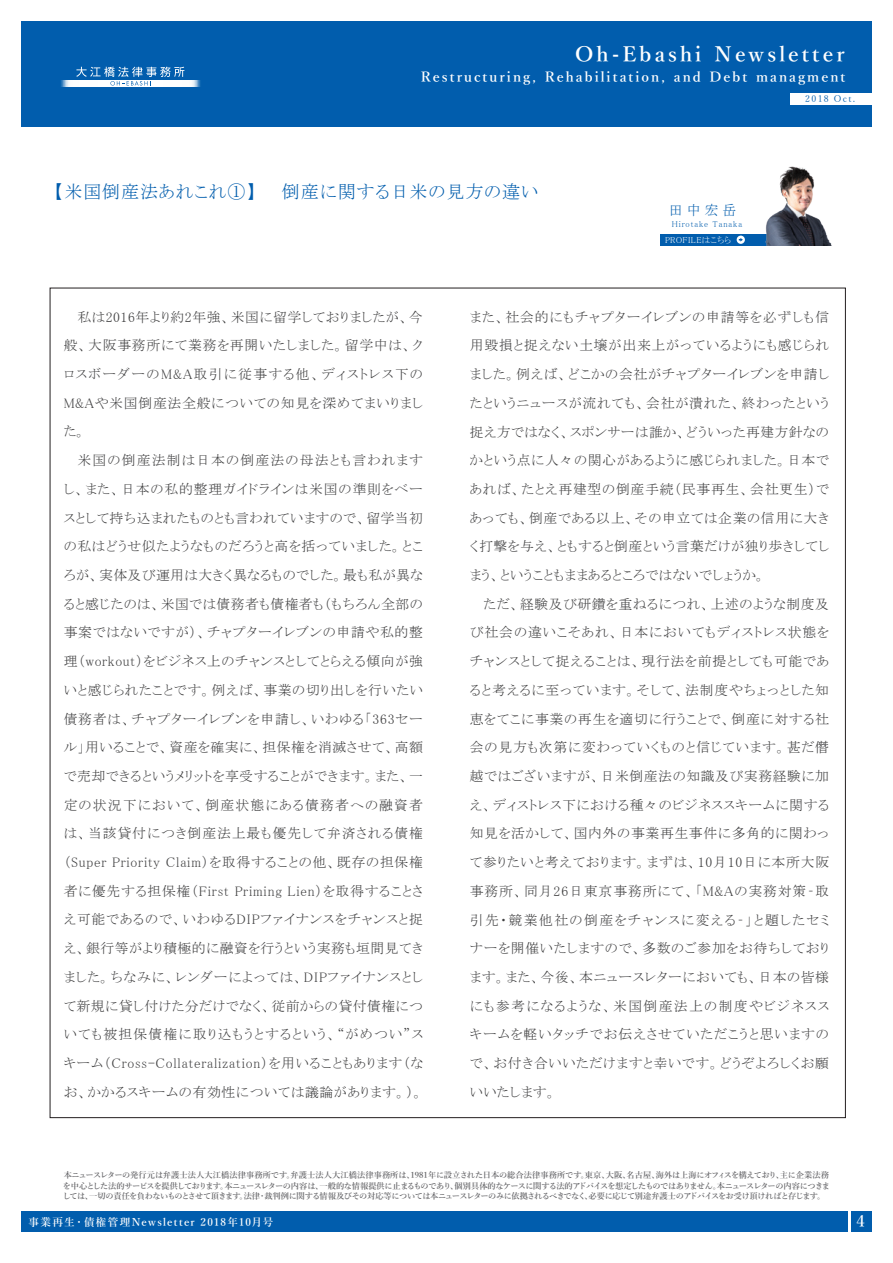
<style>
.page{position:relative;width:893px;height:1263px;background:#fff}
.page>*{position:absolute;margin:0;border:0;box-sizing:border-box;transform-origin:0 0}
.t1{font:600 21px "Yu Mincho";letter-spacing:.15em;color:#fff}
.t2{font:18px "MS P Mincho";letter-spacing:.05em;color:#015dad}
.t3{font:600 15.9px "Yu Mincho";color:#fff}
.t4{font:13.8px/28.7px "MS P Mincho";letter-spacing:.05em;color:#3e3e3f;text-align:justify}
.t5{font:600 13.8px "Yu Mincho";letter-spacing:.15em;color:#fff}
.t6{font:13.8px "MS P Mincho";color:#015dad}
.t7{font:600 10.65px "Yu Mincho";letter-spacing:.12em;color:#fff}
.t8{font:9px "Yu Mincho";letter-spacing:.15em;color:#015dad}
.t9{font:8.55px "MS P Mincho";letter-spacing:.1em;color:#015dad}
.t10{font:8.55px "MS P Mincho";letter-spacing:.03em;color:#fff}
.t11{font:600 8.25px/10.5px "Yu Mincho";letter-spacing:-.085em;color:#636366;text-align:justify}
</style>
<div class="page">
<div style="left:851px;top:1211px;width:21px;height:21px;background:#015dad"></div>
<div style="left:21px;top:1211px;width:827px;height:21px;background:#015dad"></div>
<div style="left:660px;top:234px;width:165px;height:11px;background:#015dad"></div>
<svg style="left:737px;top:236px;width:8px;height:8px"></svg>
<img style="left:765px;top:166px;width:67px;height:79px">
<div style="left:21px;top:22px;width:851px;height:105px;background:#015dad"></div>
<div style="left:60px;top:80px;width:141px;height:7px;background:#0661ae"></div>
<div style="left:61px;top:80px;width:140px;height:7px;background:#166bb3"></div>
<div style="left:62px;top:80px;width:138px;height:7px;background:#347dbc"></div>
<div style="left:63px;top:80px;width:136px;height:7px;background:#4a8ac3"></div>
<div style="left:63px;top:80px;width:135px;height:7px;background:#699ecd"></div>
<div style="left:64px;top:80px;width:134px;height:7px;background:#7fadd4"></div>
<div style="left:65px;top:80px;width:132px;height:7px;background:#a4c4e0"></div>
<div style="left:65px;top:80px;width:131px;height:7px;background:#b1cce4"></div>
<div style="left:66px;top:80px;width:130px;height:7px;background:#c6daeb"></div>
<div style="left:67px;top:80px;width:128px;height:7px;background:#dbe8f2"></div>
<div style="left:68px;top:80px;width:126px;height:7px;background:#eaf1f7"></div>
<div style="left:68px;top:80px;width:125px;height:7px;background:#eef4f8"></div>
<div style="left:69px;top:80px;width:124px;height:7px;background:#f3f7f9"></div>
<div style="left:70px;top:80px;width:122px;height:7px;background:#fff"></div>
<svg style="left:76px;top:67px;width:108px;height:19px"></svg>
<div style="left:790px;top:94px;width:82px;height:11px;background:#fff"></div>
<h1 class="t1" style="left:575px;top:42px;width:271px">Oh-Ebashi Newsletter</h1>
<p class="t8" style="left:805px;top:91px;width:52px">2018 Oct.</p>
<p class="t5" style="left:421px;top:70px;width:426px">Restructuring, Rehabilitation, and Debt managment</p>
<h2 class="t2" style="left:55px;top:183px;width:485px">【米国倒産法あれこれ①】　　倒産に関する日米の見方の違い</h2>
<p class="t6" style="left:669px;top:204px;width:69px">田中宏岳</p>
<p class="t9" style="left:672px;top:220px;width:72px">Hirotake Tanaka</p>
<p class="t10" style="left:665px;top:236px;width:68px">PROFILEはこちら</p>
<p class="t4" style="left:64px;top:302px;width:361px;text-indent:14px">私は2016年より約2年強、米国に留学しておりましたが、今般、大阪事務所にて業務を再開いたしました。留学中は、クロスボーダーのM&amp;A取引に従事する他、ディストレス下のM&amp;Aや米国倒産法全般についての知見を深めてまいりました。</p>
<p class="t4" style="left:64px;top:446px;width:361px;text-indent:14px">米国の倒産法制は日本の倒産法の母法とも言われますし、また、日本の私的整理ガイドラインは米国の準則をベースとして持ち込まれたものとも言われていますので、留学当初の私はどうせ似たようなものだろうと高を括っていました。ところが、実体及び運用は大きく異なるものでした。最も私が異なると感じたのは、米国では債務者も債権者も（もちろん全部の事案ではないですが）、チャプターイレブンの申請や私的整理（workout）をビジネス上のチャンスとしてとらえる傾向が強いと感じられたことです。例えば、事業の切り出しを行いたい債務者は、チャプターイレブンを申請し、いわゆる「363セール」用いることで、資産を確実に、担保権を消滅させて、高額で売却できるというメリットを享受することができます。また、一定の状況下において、倒産状態にある債務者への融資者は、当該貸付につき倒産法上最も優先して弁済される債権（Super Priority Claim）を取得することの他、既存の担保権者に優先する担保権（First Priming Lien）を取得することさえ可能であるので、いわゆるDIPファイナンスをチャンスと捉え、銀行等がより積極的に融資を行うという実務も垣間見てきました。ちなみに、レンダーによっては、DIPファイナンスとして新規に貸し付けた分だけでなく、従前からの貸付債権についても被担保債権に取り込もうとするという、“がめつい”スキーム（Cross-Collateralization）を用いることもあります（なお、かかるスキームの有効性については議論があります。）。</p>
<p class="t4" style="left:470px;top:302px;width:361px">また、社会的にもチャプターイレブンの申請等を必ずしも信用毀損と捉えない土壌が出来上がっているようにも感じられました。例えば、どこかの会社がチャプターイレブンを申請したというニュースが流れても、会社が潰れた、終わったという捉え方ではなく、スポンサーは誰か、どういった再建方針なのかという点に人々の関心があるように感じられました。日本であれば、たとえ再建型の倒産手続（民事再生、会社更生）であっても、倒産である以上、その申立ては企業の信用に大きく打撃を与え、ともすると倒産という言葉だけが独り歩きしてしまう、ということもままあるところではないでしょうか。</p>
<p class="t4" style="left:470px;top:589px;width:361px;text-indent:14px">ただ、経験及び研鑽を重ねるにつれ、上述のような制度及び社会の違いこそあれ、日本においてもディストレス状態をチャンスとして捉えることは、現行法を前提としても可能であると考えるに至っています。そして、法制度やちょっとした知恵をてこに事業の再生を適切に行うことで、倒産に対する社会の見方も次第に変わっていくものと信じています。甚だ僭越ではございますが、日米倒産法の知識及び実務経験に加え、ディストレス下における種々のビジネススキームに関する知見を活かして、国内外の事業再生事件に多角的に関わって参りたいと考えております。まずは、10月10日に本所大阪事務所、同月26日東京事務所にて、「M&amp;Aの実務対策‐取引先・競業他社の倒産をチャンスに変える‐」と題したセミナーを開催いたしますので、多数のご参加をお待ちしております。また、今後、本ニュースレターにおいても、日本の皆様にも参考になるような、米国倒産法上の制度やビジネススキームを軽いタッチでお伝えさせていただこうと思いますので、お付き合いいただけますと幸いです。どうぞよろしくお願いいたします。</p>
<p class="t11" style="left:63px;top:1170px;width:769px">本ニュースレターの発行元は弁護士法人大江橋法律事務所です。弁護士法人大江橋法律事務所は、1981年に設立された日本の総合法律事務所です。東京、大阪、名古屋、海外は上海にオフィスを構えており、主に企業法務を中心とした法的サービスを提供しております。本ニュースレターの内容は、一般的な情報提供に止まるものであり、個別具体的なケースに関する法的アドバイスを想定したものではありません。本ニュースレターの内容につきましては、一切の責任を負わないものとさせて頂きます。法律・裁判例に関する情報及びその対応等については本ニュースレターのみに依拠されるべきでなく、必要に応じて別途弁護士のアドバイスをお受け頂ければと存じます。</p>
<p class="t7" style="left:29px;top:1216px;width:246px">事業再生・債権管理Newsletter 2018年10月号</p>
<p class="t3" style="left:857px;top:1212px;width:10px">4</p>
</div>
